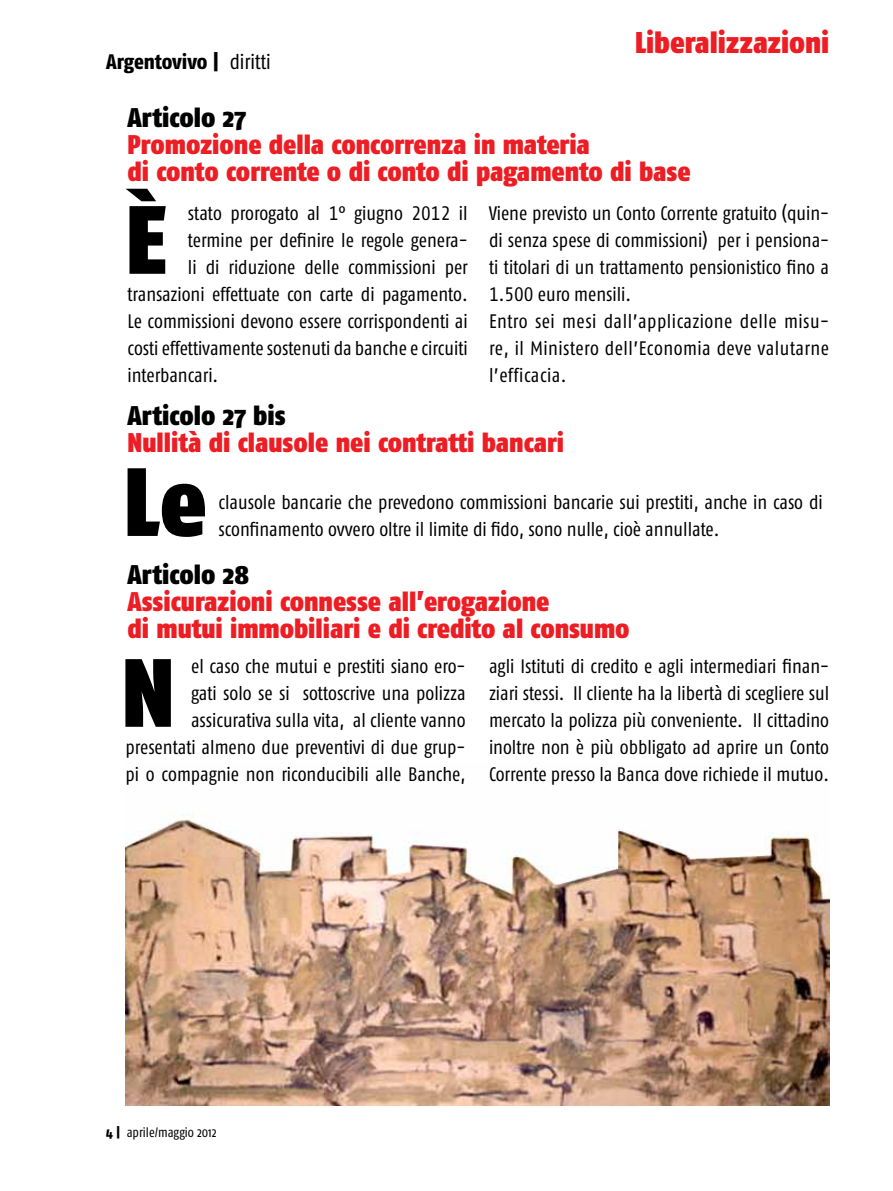
<style>
.page{position:relative;width:893px;height:1191px;background:#fff}
.page>*{position:absolute;margin:0;border:0;box-sizing:border-box;transform-origin:0 0}
.t1{font:96.6px "Fago Co Black Tf";color:#000}
.t2{font:900 30px "Fago Co";color:#ed1d24}
.t3{font:900 27px/27px "Fago Co";letter-spacing:-.005em;color:#ed1d24}
.t4{font:900 27px "Fago Co";color:#000}
.t5{font:21px "Fago Co Exb";letter-spacing:-.005em;color:#000}
.t6{font:19.5px/27px "Fago Co Regular Tf";color:#000}
.t7{font:13.5px "Fago Co";color:#000}
.s1{font-family:"Fago Co"}
.s2{font-family:"Fago Co Exb"}
</style>
<div class="page">
<img style="left:125px;top:814px;width:704px;height:292px">
<p class="t5" style="left:106px;top:49px;width:166px">Argentovivo | <span class="s1">diritti</span></p>
<h2 class="t2" style="left:635px;top:25px;width:196px">Liberalizzazioni</h2>
<h3 class="t4" style="left:128px;top:102px;width:120px">Articolo 27</h3>
<h3 class="t3" style="left:128px;top:131px;width:564px">Promozione della concorrenza in materia<br>di conto corrente o di conto di pagamento di base</h3>
<h1 class="t1" style="left:126px;top:181px;width:43px">è</h1>
<p class="t6" style="left:489px;top:199px;width:342px">Viene previsto un Conto Corrente gratuito (quin&shy;di senza spese di commissioni) per i pensiona&shy;ti titolari di un trattamento pensionistico fino a 1.500 euro mensili.<br>Entro sei mesi dall’applicazione delle misu&shy;re, il Ministero dell’Economia deve valutarne l’efficacia.</p>
<p class="t6" style="left:188px;top:199px;width:281px">stato prorogato al 1° giugno 2012 il</p>
<p class="t6" style="left:188px;top:226px;width:281px">termine per definire le regole genera-</p>
<p class="t6" style="left:188px;top:253px;width:281px">li di riduzione delle commissioni per</p>
<p class="t6" style="left:128px;top:280px;width:342px">transazioni effettuate con carte di pagamento.</p>
<p class="t6" style="left:128px;top:307px;width:342px">Le commissioni devono essere corrispondenti ai</p>
<p class="t6" style="left:128px;top:334px;width:342px">costi effettivamente sostenuti da banche e circuiti</p>
<p class="t6" style="left:128px;top:361px;width:92px">interbancari.</p>
<h3 class="t4" style="left:128px;top:399px;width:160px">Articolo 27 bis</h3>
<h3 class="t3" style="left:128px;top:429px;width:438px">Nullità di clausole nei contratti bancari</h3>
<h1 class="t1" style="left:124px;top:443px;width:85px">Le</h1>
<p class="t6" style="left:219px;top:488px;width:606px">clausole bancarie che prevedono commissioni bancarie sui prestiti, anche in caso di sconfinamento ovvero oltre il limite di fido, sono nulle, cioè annullate.</p>
<h3 class="t4" style="left:128px;top:558px;width:123px">Articolo 28</h3>
<h3 class="t3" style="left:128px;top:587px;width:504px">Assicurazioni connesse all’erogazione<br>di mutui immobiliari e di credito al consumo</h3>
<h1 class="t1" style="left:122px;top:634px;width:55px">N</h1>
<p class="t6" style="left:125px;top:652px;width:342px;text-align:right">el caso che mutui e prestiti siano ero-<br>gati solo se si sottoscrive una polizza assicurativa sulla vita, al cliente vanno presentati almeno due preventivi di due grup&shy;pi o compagnie non riconducibili alle Banche,</p>
<p class="t6" style="left:489px;top:652px;width:342px;text-align:justify">agli Istituti di credito e agli intermediari finan&shy;ziari stessi. Il cliente ha la libertà di scegliere sul mercato la polizza più conveniente. Il cittadino inoltre non è più obbligato ad aprire un Conto Corrente presso la Banca dove richiede il mutuo.</p>
<p class="t7" style="left:106px;top:1125px;width:112px"><span class="s2">4 |</span> aprile/maggio 2012</p>
</div>
